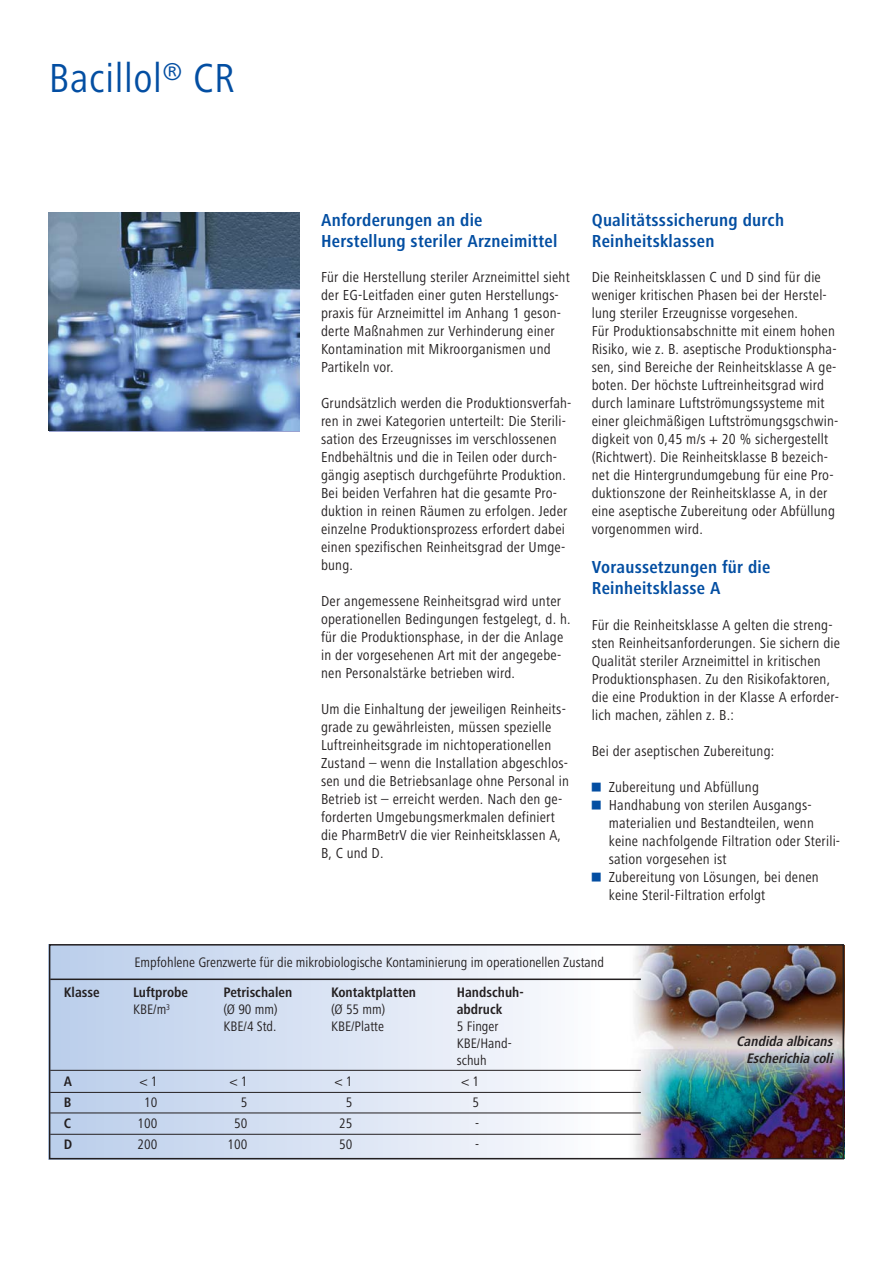
<style>
.page{position:relative;width:893px;height:1263px;background:#fff}
.page>*{position:absolute;margin:0;border:0;box-sizing:border-box;transform-origin:0 0}
.t1{font:42px "Hartmann";letter-spacing:.015em;color:#034ea2}
.t2{font:700 18px/21px "Hartmann";letter-spacing:.015em;color:#034ea2}
.t3{font:15px/18px "Hartmann";letter-spacing:.015em;color:#231f20}
.t4{font:14.25px/17px "Hartmann";color:#231f20}
.t5{font:700 14.25px "Hartmann";color:#231f20}
.t6{font:italic 700 14.25px/17px "Hartmann";color:#231f20;text-align:right}
.s1{color:#034ea2}
</style>
<div class="page">
<img style="left:49px;top:213px;width:251px;height:217px">
<img style="left:627px;top:947px;width:214px;height:209px">
<div style="left:49px;top:944px;width:551px;height:215px;background:linear-gradient(to right,#bacdea,#fbfbfd)"></div>
<div style="left:49px;top:944px;width:795px;height:215px;border:2px solid #231f20"></div>
<hr style="left:50px;top:978px;width:591px;height:2px;background:#231f20">
<hr style="left:50px;top:1070px;width:591px;height:1px;background:#231f20">
<hr style="left:50px;top:1092px;width:591px;height:1px;background:#231f20">
<hr style="left:50px;top:1112px;width:591px;height:1px;background:#231f20">
<hr style="left:50px;top:1134px;width:591px;height:1px;background:#231f20">
<h1 class="t1" style="left:49px;top:62px;width:187px">Bacillol<sup>®</sup> CR</h1>
<p class="t2" style="left:321px;top:211px;width:238px">Anforderungen an die<br>Herstellung steriler Arzneimittel</p>
<p class="t3" style="left:321px;top:269px;width:250px">Für die Herstellung steriler Arzneimittel sieht der EG-Leitfaden einer guten Herstellungs&shy;praxis für Arzneimittel im Anhang 1 geson&shy;derte Maßnahmen zur Verhinderung einer Kontamination mit Mikroorganismen und Partikeln vor.</p>
<p class="t3" style="left:321px;top:395px;width:252px">Grundsätzlich werden die Produk tionsverfah&shy;ren in zwei Kategorien unterteilt: Die Sterili&shy;sation des Erzeugnisses im verschlossenen Endbehältnis und die in Teilen oder durch&shy;gängig aseptisch durchgeführte Produktion.<br>Bei beiden Verfahren hat die gesamte Pro&shy;duktion in reinen Räumen zu erfolgen. Jeder einzelne Produktionsprozess erfordert dabei einen spezifischen Reinheitsgrad der Um ge&shy;bung.</p>
<p class="t3" style="left:321px;top:593px;width:251px">Der angemessene Reinheitsgrad wird unter operationellen Bedingungen festgelegt, d. h. für die Produktionsphase, in der die Anlage in der vorgesehenen Art mit der angegebe&shy;nen Personalstärke betrieben wird.</p>
<p class="t3" style="left:321px;top:701px;width:250px">Um die Einhaltung der jeweiligen Reinheits&shy;grade zu gewährleisten, müssen spezielle Luftreinheitsgrade im nichtoperationellen<br>Zu stand – wenn die Installa tion abgeschlos&shy;sen und die Betriebsanlage ohne Personal in Betrieb ist – erreicht werden. Nach den ge&shy;forderten Umgebungsmerkmalen definiert die PharmBetrV die vier Reinheitsklassen A, B, C und D.</p>
<p class="t2" style="left:592px;top:211px;width:194px">Qualitätsssicherung durch<br>Reinheitsklassen</p>
<p class="t3" style="left:592px;top:269px;width:248px">Die Reinheitsklassen C und D sind für die weniger kritischen Phasen bei der Herstel&shy;lung steriler Erzeugnisse vorgesehen.<br>Für Produktionsabschnitte mit einem hohen Risiko, wie z. B. aseptische Produktionspha&shy;sen, sind Bereiche der Reinheitsklasse A ge&shy;boten. Der höchste Luft reinheitsgrad wird durch laminare Luftströmungssysteme mit einer gleichmäßigen Luftströmungsgschwin&shy;digkeit von 0,45 m/s + 20 % sichergestellt (Richtwert). Die Reinheitsklasse B bezeich&shy;net die Hintergrundumgebung für eine Pro&shy;duktionszone der Reinheitsklasse A, in der eine aseptische Zubereitung oder Abfüllung vorgenommen wird.</p>
<p class="t2" style="left:592px;top:558px;width:180px">Voraussetzungen für die<br>Reinheitsklasse A</p>
<p class="t3" style="left:592px;top:617px;width:250px">Für die Reinheitsklasse A gelten die streng&shy;sten Reinheitsanforderungen. Sie sichern die Qualität steriler Arzneimittel in kritischen Produktionsphasen. Zu den Risikofaktoren, die eine Produktion in der Klasse A erforder&shy;lich machen, zählen z. B.:</p>
<p class="t3" style="left:592px;top:743px;width:184px">Bei der aseptischen Zubereitung:</p>
<p class="t3" style="left:592px;top:779px;width:169px"><span class="s1">■</span> Zubereitung und Abfüllung</p>
<p class="t3" style="left:609px;top:797px;width:233px;text-indent:-17px"><span class="s1">■</span> Handhabung von sterilen Ausgangs&shy;materialien und Bestandteilen, wenn keine nachfolgende Filtration oder Sterili&shy;sation vorgesehen ist</p>
<p class="t3" style="left:609px;top:869px;width:212px;text-indent:-17px"><span class="s1">■</span> Zubereitung von Lösungen, bei denen keine Steril-Filtration erfolgt</p>
<p class="t4" style="left:134px;top:955px;width:471px">Empfohlene Grenzwerte für die mikrobiologische Kontaminierung im operationellen Zustand</p>
<p class="t5" style="left:64px;top:987px;width:37px">Klasse</p>
<p class="t5" style="left:133px;top:987px;width:56px">Luftprobe</p>
<p class="t5" style="left:223px;top:987px;width:70px">Petrischalen</p>
<p class="t5" style="left:331px;top:987px;width:87px">Kontaktplatten</p>
<p class="t5" style="left:457px;top:987px;width:68px">Handschuh-</p>
<p class="t4" style="left:133px;top:1002px;width:39px">KBE/m<sup>3</sup></p>
<p class="t4" style="left:223px;top:1002px;width:56px">(Ø 90 mm)</p>
<p class="t4" style="left:331px;top:1002px;width:56px">(Ø 55 mm)</p>
<p class="t5" style="left:457px;top:1004px;width:47px">abdruck</p>
<p class="t4" style="left:223px;top:1019px;width:55px">KBE/4 Std.</p>
<p class="t4" style="left:331px;top:1019px;width:55px">KBE/Platte</p>
<p class="t4" style="left:457px;top:1019px;width:56px">5 Finger<br>KBE/Hand&shy;schuh</p>
<p class="t5" style="left:64px;top:1076px;width:10px">A</p>
<p class="t4" style="left:140px;top:1074px;width:19px">&lt; 1</p>
<p class="t4" style="left:230px;top:1074px;width:19px">&lt; 1</p>
<p class="t4" style="left:335px;top:1074px;width:19px">&lt; 1</p>
<p class="t4" style="left:461px;top:1074px;width:19px">&lt; 1</p>
<p class="t5" style="left:64px;top:1097px;width:9px">B</p>
<p class="t4" style="left:144px;top:1095px;width:15px">10</p>
<p class="t4" style="left:241px;top:1095px;width:8px">5</p>
<p class="t4" style="left:346px;top:1095px;width:8px">5</p>
<p class="t4" style="left:472px;top:1095px;width:8px">5</p>
<p class="t5" style="left:64px;top:1118px;width:9px">C</p>
<p class="t4" style="left:138px;top:1116px;width:21px">100</p>
<p class="t4" style="left:234px;top:1116px;width:15px">50</p>
<p class="t4" style="left:339px;top:1116px;width:15px">25</p>
<p class="t4" style="left:475px;top:1116px;width:6px">-</p>
<p class="t5" style="left:64px;top:1139px;width:10px">D</p>
<p class="t4" style="left:138px;top:1137px;width:21px">200</p>
<p class="t4" style="left:228px;top:1137px;width:21px">100</p>
<p class="t4" style="left:339px;top:1137px;width:15px">50</p>
<p class="t4" style="left:475px;top:1137px;width:6px">-</p>
<p class="t6" style="left:736px;top:1034px;width:101px">Candida albicans<br>Escherichia coli</p>
</div>
